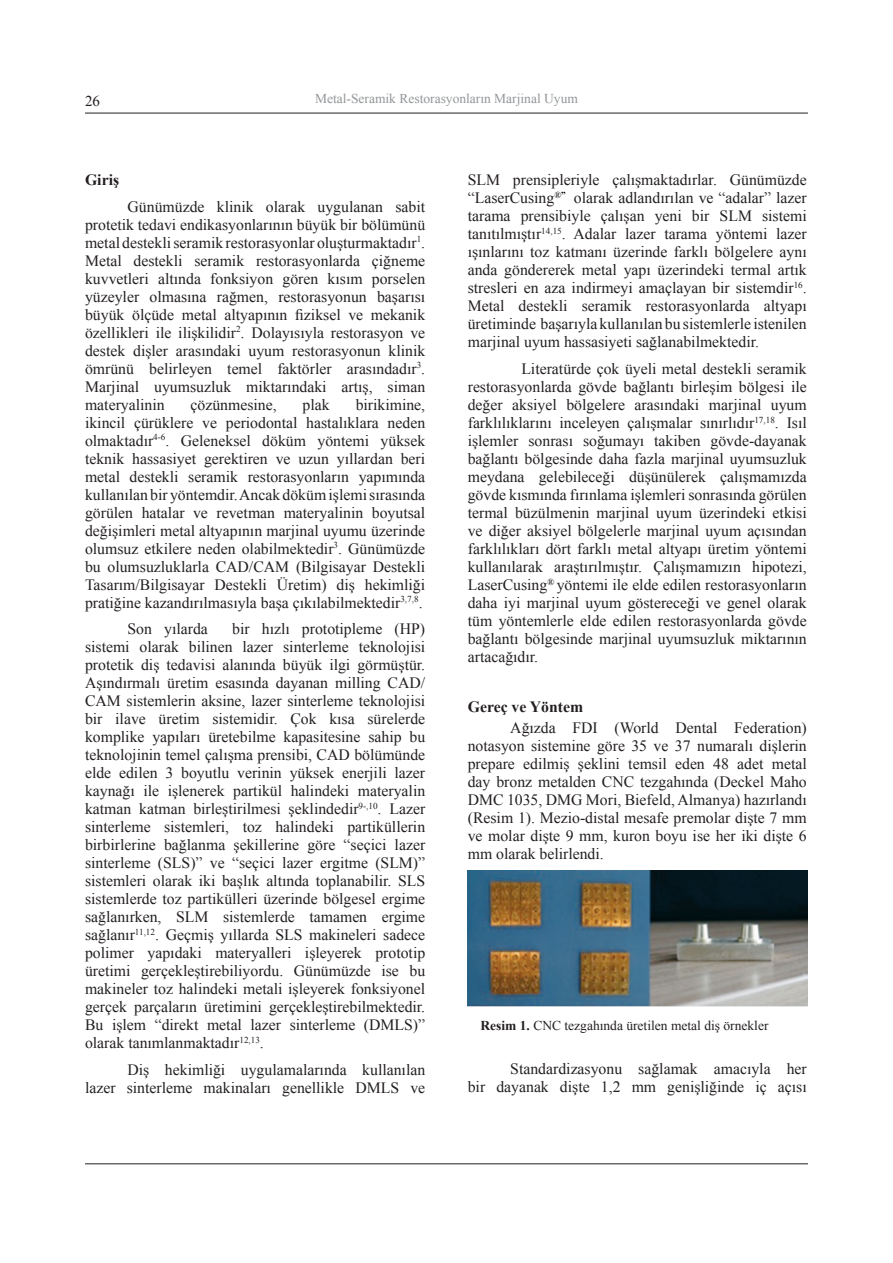
<style>
.page{position:relative;width:893px;height:1263px;background:#fff}
.page>*{position:absolute;margin:0;border:0;box-sizing:border-box;transform-origin:0 0}
.t1{font:15.75px/18px "Times New Roman";color:#231f20;text-align:justify}
.t2{font:700 15.75px "Times New Roman";color:#231f20}
.t3{font:15px "Times New Roman";color:#231f20}
.t4{font:13.5px "Times New Roman";color:#231f20}
.t5{font:13.5px "Times New Roman";color:#939598}
.s1{font-weight:700}
</style>
<div class="page">
<hr style="left:85px;top:1163px;width:723px;height:1px;background:#231f20">
<hr style="left:85px;top:113px;width:723px;height:1px;background:#231f20">
<img style="left:468px;top:871px;width:340px;height:136px">
<p class="t3" style="left:85px;top:91px;width:17px">26</p>
<p class="t5" style="left:315px;top:89px;width:264px">Metal-Seramik Restorasyonların Marjinal Uyum</p>
<p class="t2" style="left:85px;top:169px;width:36px">Giriş</p>
<p class="t1" style="left:85px;top:197px;width:342px;text-indent:43px">Günümüzde klinik olarak uygulanan sabit protetik tedavi endikasyonlarının büyük bir bölümünü metal destekli seramik restorasyonlar oluşturmaktadır<sup>1</sup>.<br>Metal destekli seramik restorasyonlarda çiğneme kuvvetleri altında fonksiyon gören kısım porselen yüzeyler olmasına rağmen, restorasyonun başarısı büyük ölçüde metal altyapının fiziksel ve mekanik özellikleri ile ilişkilidir<sup>2</sup>. Dolayısıyla restorasyon ve destek dişler arasındaki uyum restorasyonun klinik ömrünü belirleyen temel faktörler arasındadır<sup>3</sup>.<br>Marjinal uyumsuzluk miktarındaki artış, siman materyalinin</p>
<p class="t1" style="left:85px;top:395px;width:342px;text-indent:271px">birikimine, ikincil çürüklere ve periodontal hastalıklara neden olmaktadır<sup>4-6</sup>. Geleneksel döküm yöntemi yüksek teknik hassasiyet gerektiren ve uzun yıllardan beri metal destekli seramik restorasyonların yapımında kullanılan bir yöntemdir. Ancak döküm işlemi sırasında görülen hatalar ve revetman materyalinin boyutsal değişimleri metal altyapının marjinal uyumu üzerinde olumsuz etkilere neden olabilmektedir<sup>3</sup>. Günümüzde bu olumsuzluklarla CAD/CAM (Bilgisayar Destekli Tasarım/Bilgisayar Destekli Üretim) diş hekimliği pratiğine kazandırılmasıyla başa çıkılabilmektedir<sup>3,7,8</sup>.</p>
<p class="t1" style="left:128px;top:619px;width:82px">Son yılarda</p>
<p class="t1" style="left:191px;top:395px;width:88px">çözünmesine,</p>
<p class="t1" style="left:303px;top:395px;width:29px">plak</p>
<p class="t1" style="left:85px;top:619px;width:342px;text-indent:147px">bir hızlı prototipleme (HP) sistemi olarak bilinen lazer sinterleme teknolojisi protetik diş tedavisi alanında büyük ilgi görmüştür.<br>Aşındırmalı üretim esasında dayanan milling CAD/ CAM sistemlerin aksine, lazer sinterleme teknolojisi bir ilave üretim sistemidir. Çok kısa sürelerde komplike yapıları üretebilme kapasitesine sahip bu teknolojinin temel çalışma prensibi, CAD bölümünde elde edilen 3 boyutlu verinin yüksek enerjili lazer kaynağı ile işlenerek partikül halindeki materyalin katman katman birleştirilmesi şeklindedir<sup>9-,10</sup>. Lazer sinterleme sistemleri, toz halindeki partiküllerin birbirlerine bağlanma şekillerine göre “seçici lazer sinterleme (SLS)” ve “seçici lazer ergitme (SLM)” sistemleri olarak iki başlık altında toplanabilir. SLS sistemlerde toz partikülleri üzerinde bölgesel ergime sağlanırken, SLM sistemlerde tamamen ergime sağlanır<sup>11,12</sup>. Geçmiş yıllarda SLS makineleri sadece polimer yapıdaki materyalleri işleyerek prototip üretimi gerçekleştirebiliyordu. Günümüzde ise bu makineler toz halindeki metali işleyerek fonksiyonel gerçek parçaların üretimini gerçekleştirebilmektedir.<br>Bu işlem “direkt metal lazer sinterleme (DMLS)” olarak tanımlanmaktadır<sup>12,13</sup>.</p>
<p class="t1" style="left:85px;top:1060px;width:342px;text-align:right">Diş hekimliği uygulamalarında kullanılan<br>lazer sinterleme makinaları genellikle DMLS ve</p>
<p class="t1" style="left:468px;top:171px;width:341px">SLM prensipleriyle çalışmaktadırlar. Günümüzde “LaserCusing<sup>®</sup><sup>”</sup> olarak adlandırılan ve “adalar” lazer tarama prensibiyle çalışan yeni bir SLM sistemi tanıtılmıştır<sup>14,15</sup>. Adalar lazer tarama yöntemi lazer ışınlarını toz katmanı üzerinde farklı bölgelere aynı anda göndererek metal yapı üzerindeki termal artık stresleri en aza indirmeyi amaçlayan bir sistemdir<sup>16</sup>.<br>Metal destekli seramik restorasyonlarda altyapı üretiminde başarıyla kullanılan bu sistemlerle istenilen marjinal uyum hassasiyeti sağlanabilmektedir.</p>
<p class="t1" style="left:468px;top:359px;width:341px;text-indent:54px">Literatürde çok üyeli metal destekli seramik restorasyonlarda gövde bağlantı birleşim bölgesi ile değer aksiyel bölgelere arasındaki marjinal uyum farklılıklarını inceleyen çalışmalar sınırlıdır<sup>17,18</sup>. Isıl işlemler sonrası soğumayı takiben gövde-dayanak bağlantı bölgesinde daha fazla marjinal uyumsuzluk meydana gelebileceği düşünülerek çalışmamızda gövde kısmında fırınlama işlemleri sonrasında görülen termal büzülmenin marjinal uyum üzerindeki etkisi ve diğer aksiyel bölgelerle marjinal uyum açısından farklılıkları dört farklı metal altyapı üretim yöntemi kullanılarak araştırılmıştır. Çalışmamızın hipotezi, LaserCusing<sup>®</sup> yöntemi ile elde edilen restorasyonların daha iyi marjinal uyum göstereceği ve genel olarak tüm yöntemlerle elde edilen restorasyonlarda gövde bağlantı bölgesinde marjinal uyumsuzluk miktarının artacağıdır.</p>
<p class="t2" style="left:468px;top:696px;width:117px">Gereç ve Yöntem</p>
<p class="t1" style="left:468px;top:718px;width:341px;text-indent:43px">Ağızda FDI (World Dental Federation) notasyon sistemine göre 35 ve 37 numaralı dişlerin prepare edilmiş şeklini temsil eden 48 adet metal day bronz metalden CNC tezgahında (Deckel Maho DMC 1035, DMG Mori, Biefeld, Almanya) hazırlandı (Resim 1). Mezio-distal mesafe premolar dişte 7 mm ve molar dişte 9 mm, kuron boyu ise her iki dişte 6 mm olarak belirlendi.</p>
<p class="t4" style="left:480px;top:1017px;width:289px"><span class="s1">Resim 1.</span> CNC tezgahında üretilen metal diş örnekler</p>
<p class="t1" style="left:468px;top:1059px;width:341px;text-align:right">Standardizasyonu sağlamak amacıyla her<br>bir dayanak dişte 1,2 mm genişliğinde iç açısı</p>
</div>
